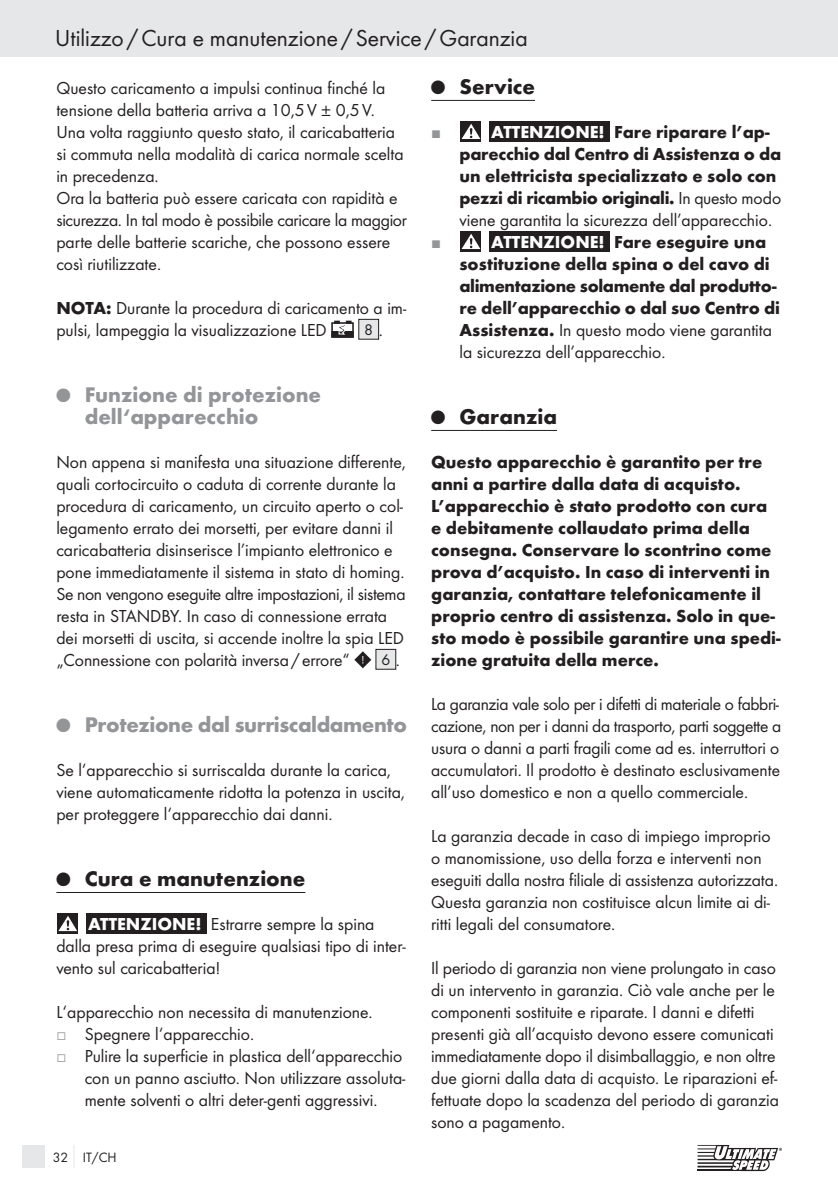
<style>
.page{position:relative;width:838px;height:1190px;background:#fff}
.page>*{position:absolute;margin:0;border:0;box-sizing:border-box;transform-origin:0 0}
.t1{font:24px "Futura Boo";color:#231f20}
.t2{font:700 22px/22px "Futura";color:#939598}
.t3{font:700 22px "Futura";color:#231f20}
.t4{font:700 22px "Futura";letter-spacing:-.02em;color:#939598}
.t5{font:18px/22px "Futura Boo";color:#231f20}
.t6{font:700 18px/22px "Futura";color:#231f20}
.t7{font:16px "Futura Boo";color:#231f20}
.t8{font:14px "Futura Boo";color:#231f20}
.s1{font-family:"Futura";font-weight:700}
.s2{font-size:18px}
.s3{font-family:"European Pi Three";font-weight:400;font-size:14px}
.s4{font-family:"Futura";font-weight:700;color:#fff}
.s5{color:#fff}
.s6{font-family:"Futura Boo";font-weight:400}
</style>
<div class="page">
<div style="left:0;top:0;width:838px;height:56px;background:#e6e7e8"></div>
<div style="left:22px;top:1145px;width:23px;height:23px;background:#e6e7e8"></div>
<svg style="left:73px;top:1145px;width:1px;height:22px"></svg>
<hr style="left:698px;top:1145px;width:30px;height:1px;background:#231f20">
<hr style="left:698px;top:1148px;width:34px;height:1px;background:#231f20">
<hr style="left:698px;top:1152px;width:37px;height:1px;background:#231f20">
<hr style="left:698px;top:1155px;width:40px;height:2px;background:#231f20">
<hr style="left:698px;top:1159px;width:43px;height:1px;background:#231f20">
<hr style="left:698px;top:1162px;width:46px;height:2px;background:#231f20">
<hr style="left:698px;top:1166px;width:49px;height:1px;background:#231f20">
<hr style="left:698px;top:1169px;width:52px;height:2px;background:#231f20">
<svg style="left:713px;top:1145px;width:69px;height:26px"></svg>
<hr style="left:56px;top:892px;width:249px;height:1px;background:#231f20">
<div style="left:331px;top:322px;width:23px;height:16px;border:2px solid #231f20"></div>
<svg style="left:334px;top:334px;width:17px;height:1px"></svg>
<div style="left:331px;top:331px;width:23px;height:7px;border:2px solid #231f20"></div>
<svg style="left:334px;top:321px;width:18px;height:13px"></svg>
<div style="left:359px;top:319px;width:20px;height:20px;background:#e6e7e8"></div>
<div style="left:358px;top:319px;width:21px;height:21px;border:1px solid #231f20"></div>
<svg style="left:354px;top:651px;width:18px;height:18px"></svg>
<div style="left:376px;top:649px;width:20px;height:20px;background:#e6e7e8"></div>
<div style="left:375px;top:649px;width:21px;height:21px;border:1px solid #231f20"></div>
<svg style="left:57px;top:913px;width:21px;height:21px"></svg>
<svg style="left:58px;top:916px;width:19px;height:15px"></svg>
<div style="left:86px;top:913px;width:120px;height:21px;background:#231f20"></div>
<hr style="left:431px;top:100px;width:104px;height:1px;background:#231f20">
<hr style="left:431px;top:430px;width:126px;height:1px;background:#231f20">
<div style="left:460px;top:121px;width:5px;height:21px;background:#231f20"></div>
<div style="left:461px;top:121px;width:20px;height:21px;background:#231f20"></div>
<svg style="left:462px;top:124px;width:18px;height:15px"></svg>
<div style="left:489px;top:121px;width:121px;height:21px;background:#231f20"></div>
<div style="left:460px;top:231px;width:5px;height:21px;background:#231f20"></div>
<div style="left:461px;top:231px;width:20px;height:21px;background:#231f20"></div>
<svg style="left:462px;top:234px;width:18px;height:15px"></svg>
<div style="left:489px;top:231px;width:121px;height:21px;background:#231f20"></div>
<h1 class="t1" style="left:55px;top:27px;width:474px">Utilizzo / Cura e manutenzione / Service / Garanzia</h1>
<p class="t5" style="left:56px;top:78px;width:352px">Questo caricamento a impulsi continua finché la tensione della batteria arriva a 10,5 V ± 0,5 V.<br>Una volta raggiunto questo stato, il caricabatteria si commuta nella modalità di carica normale scelta in precedenza.<br>Ora la batteria può essere caricata con rapidità e sicurezza. In tal modo è possibile caricare la maggior parte delle batterie scariche, che possono essere così riutilizzate.</p>
<p class="t5" style="left:56px;top:298px;width:351px"><span class="s1">NOTA:</span> Durante la procedura di caricamento a im&shy;pulsi, lampeggia la visualizzazione LED</p>
<p class="t7" style="left:364px;top:323px;width:20px">8 <span class="s2">.</span></p>
<p class="t2" style="left:85px;top:385px;width:238px;text-indent:-28px"><span class="s3">-</span> Funzione di protezione dell‘apparecchio</p>
<p class="t5" style="left:56px;top:452px;width:351px">Non appena si manifesta una situazione differente, quali cortocircuito o caduta di corrente durante la procedura di caricamento, un circuito aperto o col&shy;legamento errato dei morsetti, per evitare danni il caricabatteria disinserisce l’impianto elettronico e pone immediatamente il sistema in stato di homing.<br>Se non vengono eseguite altre impostazioni, il sistema resta in STANDBY. In caso di connessione errata dei morsetti di uscita, si accende inoltre la spia LED „Connessione con polarità inversa / errore“</p>
<p class="t7" style="left:381px;top:653px;width:20px">6 <span class="s2">.</span></p>
<p class="t4" style="left:56px;top:716px;width:352px"><span class="s3">-</span> Protezione dal surriscaldamento</p>
<p class="t5" style="left:56px;top:760px;width:350px">Se l‘apparecchio si surriscalda durante la carica, viene automaticamente ridotta la potenza in uscita, per proteggere l‘apparecchio dai danni.</p>
<p class="t3" style="left:56px;top:870px;width:251px"><span class="s3">-</span> Cura e manutenzione</p>
<p class="t5" style="left:56px;top:914px;width:351px;text-indent:32px"><span class="s4">ATTENZIONE!</span> Estrarre sempre la spina dalla presa prima di eseguire qualsiasi tipo di inter&shy;vento sul caricabatteria!</p>
<p class="t5" style="left:85px;top:1002px;width:322px;text-indent:-28px">L‘apparecchio non necessita di manutenzione.<br>Spegnere l‘apparecchio.<br>Pulire la superficie in plastica dell‘apparecchio con un panno asciutto. Non utilizzare assoluta&shy;mente solventi o altri deter-genti aggressivi.</p>
<p class="t8" style="left:53px;top:1150px;width:65px">32 IT/CH</p>
<p class="t3" style="left:431px;top:78px;width:105px"><span class="s3">-</span> Service</p>
<p class="t6" style="left:460px;top:122px;width:323px;text-indent:32px"><span class="s5">ATTENZIONE!</span> Fare riparare l’ap&shy;parecchio dal Centro di Assistenza o da un elettricista specializzato e solo con pezzi di ricambio originali. <span class="s6">In questo modo</span></p>
<p class="t5" style="left:460px;top:210px;width:314px">viene garantita la sicurezza dell’apparecchio.</p>
<p class="t6" style="left:460px;top:232px;width:322px;text-indent:32px"><span class="s5">ATTENZIONE!</span> Fare eseguire una sostituzione della spina o del cavo di alimentazione solamente dal produtto&shy;re dell’apparecchio o dal suo Centro di</p>
<p class="t5" style="left:460px;top:320px;width:314px"><span class="s1">Assistenza.</span> In questo modo viene garantita la sicurezza dell’apparecchio.</p>
<p class="t3" style="left:431px;top:408px;width:127px"><span class="s3">-</span> Garanzia</p>
<p class="t6" style="left:431px;top:452px;width:351px">Questo apparecchio è garantito per tre anni a partire dalla data di acquisto.<br>L’apparecchio è stato prodotto con cura e debitamente collaudato prima della consegna. Conservare lo scontrino come prova d’acquisto. In caso di interventi in garanzia, contattare telefonicamente il proprio centro di assistenza. Solo in que&shy;sto modo è possibile garantire una spedi&shy;zione gratuita della merce.</p>
<p class="t5" style="left:431px;top:694px;width:352px">La garanzia vale solo per i difetti di materiale o fabbri&shy;cazione, non per i danni da trasporto, parti soggette a usura o danni a parti fragili come ad es. interruttori o accumulatori. Il prodotto è destinato esclusivamente all’uso domestico e non a quello commerciale.</p>
<p class="t5" style="left:431px;top:826px;width:348px">La garanzia decade in caso di impiego improprio o manomissione, uso della forza e interventi non eseguiti dalla nostra filiale di assistenza autorizzata.<br>Questa garanzia non costituisce alcun limite ai di&shy;ritti legali del consumatore.</p>
<p class="t5" style="left:431px;top:958px;width:349px">Il periodo di garanzia non viene prolungato in caso di un intervento in garanzia. Ciò vale anche per le componenti sostituite e riparate. I danni e difetti presenti già all’acquisto devono essere comunicati immediatamente dopo il disimballaggio, e non oltre due giorni dalla data di acquisto. Le riparazioni ef&shy;fettuate dopo la scadenza del periodo di garanzia sono a pagamento.</p>
</div>
